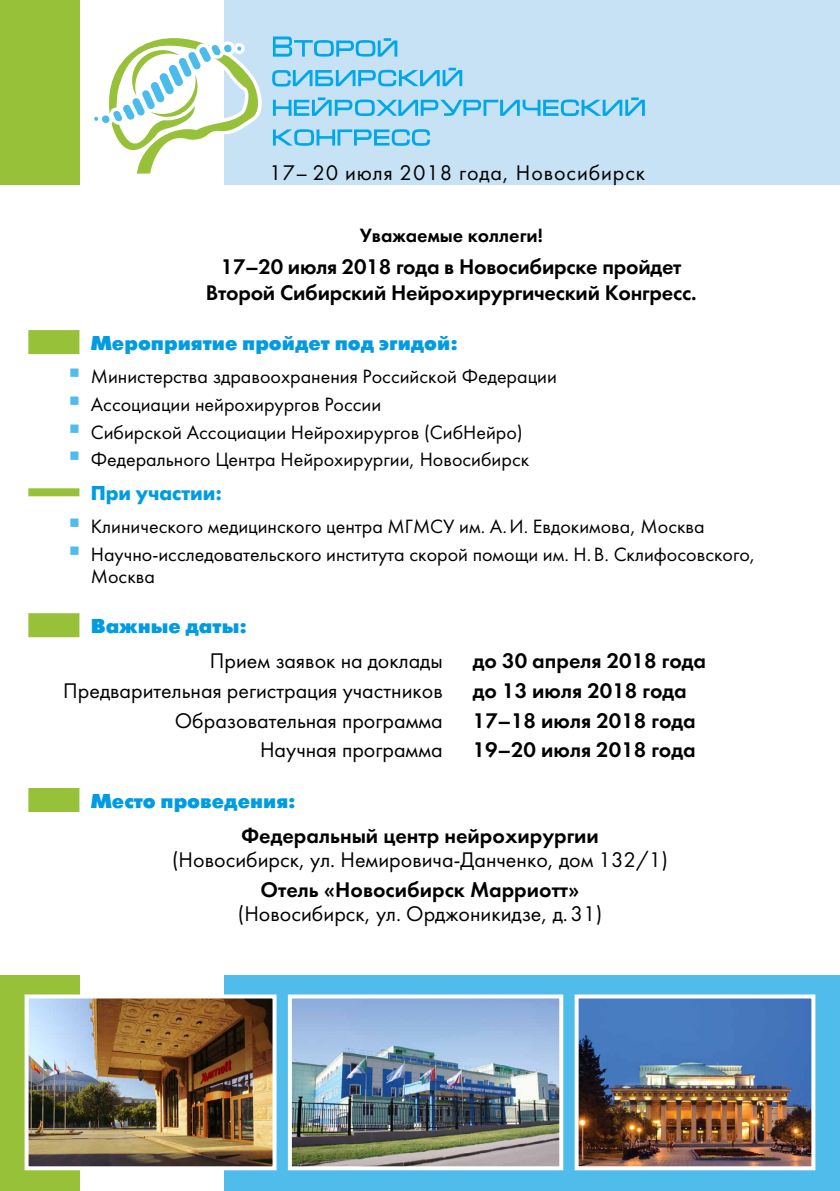
<style>
.page{position:relative;width:840px;height:1191px;background:#fff}
.page>*{position:absolute;margin:0;border:0;box-sizing:border-box;transform-origin:0 0}
.t1{font:700 22px/26px "DP Futura Demi";color:#000;text-align:center}
.t2{font:22px "DP Futura Demi";color:#000}
.t3{font:22px "DP Futura Demi";letter-spacing:.04em;color:#000}
.t4{font:20px/27.6px "DP Futura Demi";color:#000}
.t5{font:700 20px "DP Futura Extra";color:#009ce1}
.t6{font:700 20px "DP Futura Demi";color:#000}
.t7{font:20px "DP Futura Extra";color:#009ce1}
</style>
<div class="page">
<div style="left:224px;top:975px;width:615px;height:216px;background:#4fbcec"></div>
<div style="left:28px;top:330px;width:51px;height:24px;background:#96c139"></div>
<div style="left:28px;top:488px;width:51px;height:8px;background:#96c139"></div>
<div style="left:28px;top:613px;width:51px;height:24px;background:#96c139"></div>
<div style="left:28px;top:788px;width:51px;height:24px;background:#96c139"></div>
<div style="left:224px;top:0;width:615px;height:184px;background:#c7e1f5"></div>
<div style="left:0;top:0;width:79px;height:184px;background:#96c139"></div>
<div style="left:0;top:975px;width:79px;height:216px;background:#96c139"></div>
<svg style="left:94px;top:36px;width:550px;height:138px"></svg>
<img style="left:30px;top:999px;width:241px;height:166px">
<div style="left:25px;top:994px;width:251px;height:176px;border:4px solid #fff"></div>
<img style="left:579px;top:999px;width:230px;height:166px">
<div style="left:574px;top:994px;width:240px;height:176px;border:4px solid #fff"></div>
<img style="left:293px;top:999px;width:265px;height:166px">
<div style="left:288px;top:994px;width:275px;height:176px;border:4px solid #fff"></div>
<p class="t3" style="left:269px;top:161px;width:377px">17– 20 июля 2018 года, Новосибирск</p>
<p class="t6" style="left:359px;top:224px;width:184px">Уважаемые коллеги!</p>
<p class="t1" style="left:206px;top:253px;width:492px">17–20 июля 2018 года в Новосибирске пройдет<br>Второй Сибирский Нейрохирургический Конгресс.</p>
<p class="t5" style="left:91px;top:332px;width:368px">Мероприятие пройдет под эгидой:</p>
<p class="t4" style="left:91px;top:363px;width:467px">Министерства здравоохранения Российской Федерации Ассоциации нейрохирургов России<br>Сибирской Ассоциации Нейрохирургов (СибНейро)<br>Федерального Центра Нейрохирургии, Новосибирск</p>
<p class="t7" style="left:91px;top:481px;width:133px">При участии:</p>
<p class="t4" style="left:91px;top:513px;width:665px">Клинического медицинского центра МГМСУ им. А.И. Евдокимова, Москва<br>Научно-исследовательского института скорой помощи им. Н.В. Склифосовского,</p>
<p class="t4" style="left:91px;top:563px;width:66px">Москва</p>
<p class="t5" style="left:91px;top:615px;width:158px">Важные даты:</p>
<p class="t2" style="left:210px;top:650px;width:234px">Прием заявок на доклады</p>
<p class="t1" style="left:472px;top:648px;width:235px">до 30 апреля 2018 года</p>
<p class="t2" style="left:63px;top:679px;width:381px">Предварительная регистрация участников</p>
<p class="t1" style="left:472px;top:678px;width:215px">до 13 июля 2018 года</p>
<p class="t2" style="left:175px;top:709px;width:269px">Образовательная программа</p>
<p class="t1" style="left:472px;top:708px;width:224px">17–18 июля 2018 года</p>
<p class="t2" style="left:260px;top:739px;width:184px">Научная программа</p>
<p class="t1" style="left:472px;top:737px;width:224px">19–20 июля 2018 года</p>
<p class="t5" style="left:91px;top:790px;width:206px">Место проведения:</p>
<p class="t1" style="left:241px;top:823px;width:359px">Федеральный центр нейрохирургии</p>
<p class="t2" style="left:172px;top:848px;width:497px">(Новосибирск, ул. Немировича-Данченко, дом 132/1)</p>
<p class="t1" style="left:260px;top:877px;width:320px">Отель «Новосибирск Марриотт»</p>
<p class="t2" style="left:238px;top:902px;width:365px">(Новосибирск, ул. Орджоникидзе, д.31)</p>
</div>
